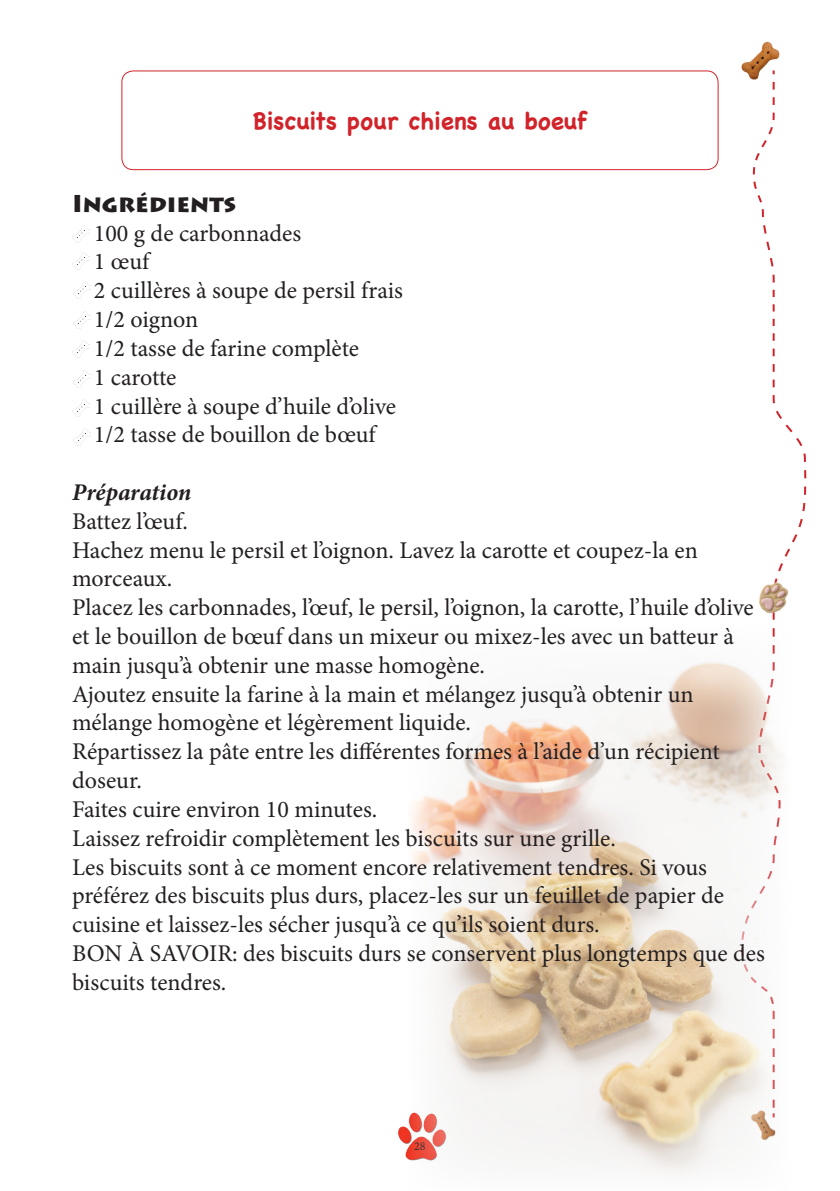
<style>
.page{position:relative;width:840px;height:1191px;background:#fff}
.page>*{position:absolute;margin:0;border:0;box-sizing:border-box;transform-origin:0 0}
.t1{font:24px/28.8px "Minion Pro";color:#231f20}
.t2{font:700 24px "Chalkboard";color:#d1232a}
.t3{font:900 24px "Lithos Pro";color:#231f20}
.t4{font:italic 700 24px "Minion Pro";color:#231f20}
.t5{font:12px "Minion Pro";color:#231f20}
</style>
<div class="page">
<svg style="left:752px;top:85px;width:54px;height:487px"></svg>
<img style="left:741px;top:41px;width:39px;height:44px">
<div style="left:121px;top:70px;width:597px;height:100px;border:1px solid #d1232a;border-radius:11px"></div>
<img style="left:398px;top:1126px;width:10px;height:33px">
<img style="left:759px;top:578px;width:30px;height:42px">
<img style="left:408px;top:628px;width:375px;height:545px">
<img style="left:73px;top:225px;width:16px;height:17px">
<img style="left:73px;top:252px;width:16px;height:17px">
<img style="left:73px;top:282px;width:17px;height:17px">
<img style="left:73px;top:311px;width:17px;height:17px">
<img style="left:73px;top:341px;width:16px;height:17px">
<img style="left:73px;top:370px;width:17px;height:17px">
<img style="left:73px;top:400px;width:16px;height:17px">
<img style="left:73px;top:428px;width:17px;height:17px">
<p class="t2" style="left:253px;top:107px;width:336px">Biscuits pour chiens au boeuf</p>
<p class="t3" style="left:72px;top:188px;width:165px">Ingrédients</p>
<p class="t1" style="left:94px;top:219px;width:310px">100 g de carbonnades<br>1 œuf<br>2 cuillères à soupe de persil frais<br>1/2 oignon<br>1/2 tasse de farine complète<br>1 carotte<br>1 cuillère à soupe d’huile d’olive<br>1/2 tasse de bouillon de bœuf</p>
<p class="t4" style="left:72px;top:475px;width:121px">Préparation</p>
<p class="t1" style="left:72px;top:507px;width:694px">Battez l’œuf.<br>Hachez menu le persil et l’oignon. Lavez la carotte et coupez-la en morceaux.<br>Placez les carbonnades, l’œuf, le persil, l’oignon, la carotte, l’huile d’olive et le bouillon de bœuf dans un mixeur ou mixez-les avec un batteur à main jusqu’à obtenir une masse homogène.<br>Ajoutez ensuite la farine à la main et mélangez jusqu’à obtenir un mélange homogène et légèrement liquide.<br>Répartissez la pâte entre les différentes formes à l’aide d’un récipient doseur.<br>Faites cuire environ 10 minutes.<br>Laissez refroidir complètement les biscuits sur une grille.<br>Les biscuits sont à ce moment encore relativement tendres. Si vous préférez des biscuits plus durs, placez-les sur un feuillet de papier de cuisine et laissez-les sécher jusqu’à ce qu’ils soient durs.<br>BON À SAVOIR: des biscuits durs se conservent plus longtemps que des biscuits tendres.</p>
<p class="t5" style="left:414px;top:1138px;width:13px">28</p>
</div>
